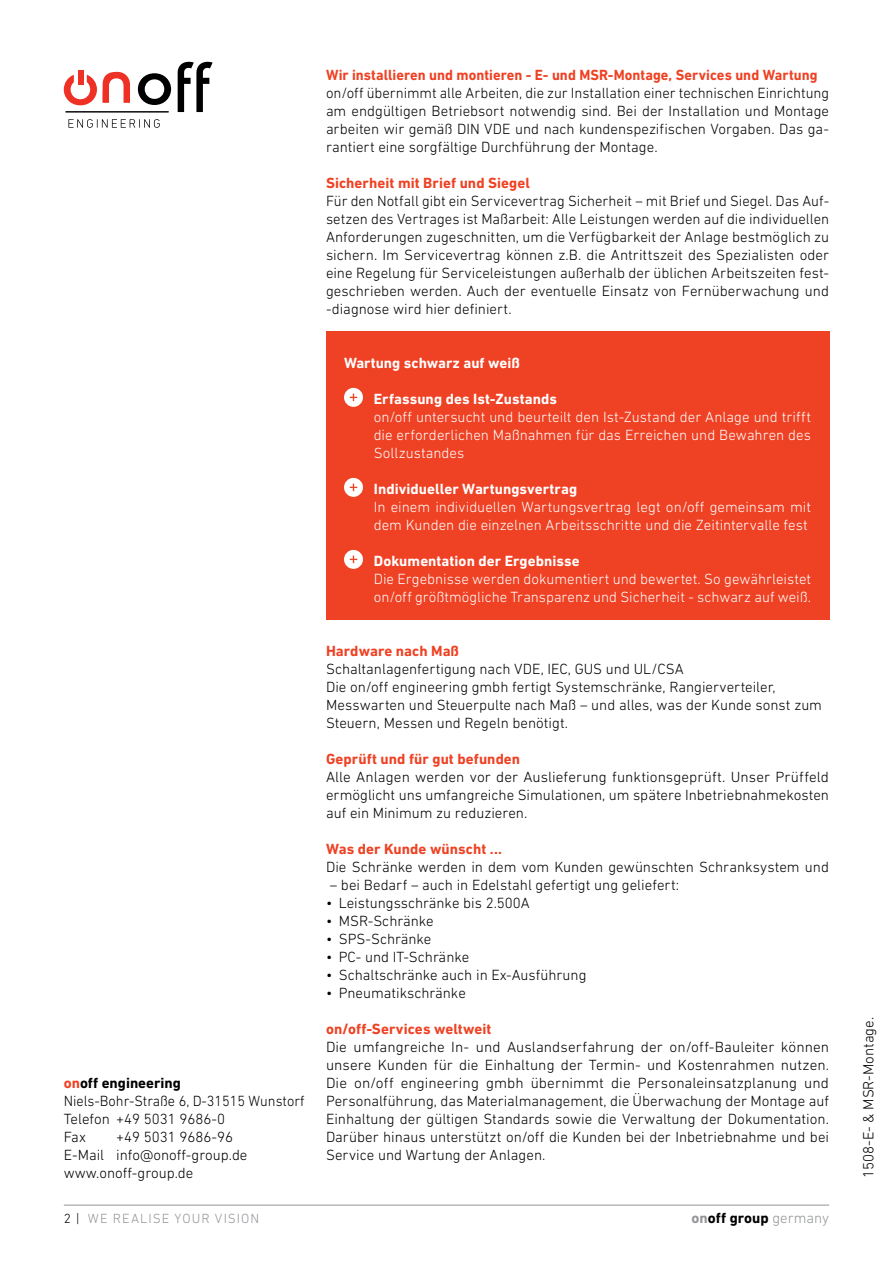
<style>
.page{position:relative;width:893px;height:1263px;background:#fff}
.page>*{position:absolute;margin:0;border:0;box-sizing:border-box;transform-origin:0 0}
.t1{font:300 15px/18px "DIN Next LT Pro";color:#000;text-align:justify}
.t2{font:300 15px/18px "DIN Next LT Pro";color:#fff}
.t3{font:700 15px "DIN Next LT Pro";letter-spacing:.005em;color:#ef4123}
.t4{font:700 15px "DIN Next LT Pro";letter-spacing:.005em;color:#fff}
.t5{font:300 15px/18px "DIN Next LT Pro";color:#000;scale:.96 1}
.t6{font:700 15px "DIN Next LT Pro";letter-spacing:.005em;color:#ef4123;scale:.96 1}
.t7{font:700 15px "DIN Next LT Pro";letter-spacing:.005em;color:#000}
.t8{font:300 13.5px "DIN Next LT Pro";letter-spacing:.075em;color:#939598}
.s1{font-weight:700;color:#ef4123}
.s2{font-weight:700}
.s3{color:#000}
.s4{color:#939598}
.s5{font-weight:300;color:#939598}
</style>
<div class="page">
<div style="left:78px;top:71px;width:5px;height:14px;background:#ee3124"></div>
<svg style="left:178px;top:62px;width:35px;height:50px"></svg>
<svg style="left:64px;top:72px;width:66px;height:33px"></svg>
<svg style="left:138px;top:73px;width:33px;height:32px"></svg>
<hr style="left:66px;top:112px;width:103px;height:1px;background:#000">
<svg style="left:68px;top:119px;width:92px;height:9px"></svg>
<hr style="left:64px;top:1205px;width:765px;height:1px;background:#939598">
<div style="left:326px;top:332px;width:503px;height:288px;background:#ef4123"></div>
<div style="left:344px;top:388px;width:19px;height:19px;background:#fff;border-radius:50%"></div>
<svg style="left:350px;top:394px;width:7px;height:7px"></svg>
<div style="left:344px;top:478px;width:19px;height:19px;background:#fff;border-radius:50%"></div>
<svg style="left:350px;top:484px;width:7px;height:7px"></svg>
<div style="left:344px;top:550px;width:19px;height:19px;background:#fff;border-radius:50%"></div>
<svg style="left:350px;top:556px;width:7px;height:7px"></svg>
<p class="t6" style="left:326px;top:69px;width:514px">Wir installieren und montieren - E- und MSR-Montage, Services und Wartung</p>
<p class="t1" style="left:326px;top:84px;width:505px">on/off übernimmt alle Arbeiten, die zur Installation einer technischen Einrichtung am endgültigen Betriebsort notwendig sind. Bei der Installation und Montage arbeiten wir gemäß DIN VDE und nach kundenspezifischen Vorgaben. Das ga&shy;rantiert eine sorgfältige Durchführung der Montage.</p>
<p class="t3" style="left:326px;top:177px;width:205px">Sicherheit mit Brief und Siegel</p>
<p class="t1" style="left:326px;top:192px;width:505px">Für den Notfall gibt ein Servicevertrag Sicherheit – mit Brief und Siegel. Das Auf&shy;setzen des Vertrages ist Maßarbeit: Alle Leistungen werden auf die individuellen Anforderungen zugeschnitten, um die Verfügbarkeit der Anlage bestmöglich zu sichern. Im Servicevertrag können z.B. die Antrittszeit des Spezialisten oder eine Regelung für Serviceleistungen außerhalb der üblichen Arbeitszeiten fest&shy;geschrieben werden. Auch der eventuelle Einsatz von Fernüberwachung und -diagnose wird hier definiert.</p>
<p class="t5" style="left:64px;top:1074px;width:252px"><span class="s1">on</span><span class="s2">off engineering<br></span>Niels-Bohr-Straße 6, D-31515 Wunstorf<br>Telefon +49 5031 9686-0<br>Fax</p>
<p class="t1" style="left:64px;top:1128px;width:185px;text-align:left;text-indent:53px">+49 5031 9686-96<br>E-Mail info@onoff-group.de www.onoff-group.de</p>
<p class="t4" style="left:344px;top:357px;width:177px">Wartung schwarz auf weiß</p>
<p class="t4" style="left:374px;top:393px;width:185px">Erfassung des Ist-Zustands</p>
<p class="t2" style="left:374px;top:408px;width:439px;text-align:justify">on/off untersucht und beurteilt den Ist-Zustand der Anlage und trifft die erforderlichen Maßnahmen für das Erreichen und Bewahren des Sollzustandes</p>
<p class="t4" style="left:374px;top:483px;width:205px">Individueller Wartungsvertrag</p>
<p class="t2" style="left:374px;top:498px;width:439px">In einem individuellen Wartungsvertrag legt on/off gemeinsam mit dem Kunden die einzelnen Arbeitsschritte und die Zeitintervalle fest</p>
<p class="t4" style="left:374px;top:555px;width:207px">Dokumentation der Ergebnisse</p>
<p class="t2" style="left:374px;top:570px;width:439px">Die Ergebnisse werden dokumentiert und bewertet. So gewährleistet on/off größtmögliche Transparenz und Sicherheit - schwarz auf weiß.</p>
<p class="t3" style="left:326px;top:645px;width:135px">Hardware nach Maß</p>
<p class="t1" style="left:326px;top:660px;width:497px;text-align:left">Schaltanlagenfertigung nach VDE, IEC, GUS und UL/CSA<br>Die on/off engineering gmbh fertigt Systemschränke, Rangierverteiler, Messwarten und Steuerpulte nach Maß – und alles, was der Kunde sonst zum Steuern, Messen und Regeln benötigt.</p>
<p class="t3" style="left:326px;top:753px;width:196px">Geprüft und für gut befunden</p>
<p class="t1" style="left:326px;top:768px;width:505px">Alle Anlagen werden vor der Auslieferung funktionsgeprüft. Unser Prüffeld ermöglicht uns umfangreiche Simulationen, um spätere Inbetriebnahmekosten auf ein Minimum zu reduzieren.</p>
<p class="t3" style="left:326px;top:843px;width:177px">Was der Kunde wünscht ...</p>
<p class="t1" style="left:326px;top:858px;width:505px">Die Schränke werden in dem vom Kunden gewünschten Schranksystem und</p>
<p class="t1" style="left:330px;top:876px;width:351px">– bei Bedarf – auch in Edelstahl gefertigt ung geliefert:</p>
<p class="t1" style="left:326px;top:894px;width:205px">• Leistungsschränke bis 2.500A</p>
<p class="t1" style="left:326px;top:912px;width:109px">• MSR-Schränke</p>
<p class="t1" style="left:326px;top:930px;width:107px">• SPS-Schränke</p>
<p class="t1" style="left:326px;top:948px;width:145px">• PC- und IT-Schränke</p>
<p class="t1" style="left:326px;top:966px;width:262px">• Schaltschränke auch in Ex-Ausführung</p>
<p class="t1" style="left:326px;top:984px;width:141px">• Pneumatikschränke</p>
<p class="t3" style="left:326px;top:1023px;width:167px">on/off-Services weltweit</p>
<p class="t1" style="left:326px;top:1038px;width:505px">Die umfangreiche In- und Auslandserfahrung der on/off-Bauleiter können unsere Kunden für die Einhaltung der Termin- und Kostenrahmen nutzen.<br>Die on/off engineering gmbh übernimmt die Personaleinsatzplanung und Personalführung, das Materialmanagement, die Überwachung der Montage auf Einhaltung der gültigen Standards sowie die Verwaltung der Dokumentation.<br>Darüber hinaus unterstützt on/off die Kunden bei der Inbetriebnahme und bei Service und Wartung der Anlagen.</p>
<p class="t8" style="left:64px;top:1212px;width:197px"><span class="s3">2 |</span> WE REALISE YOUR VISION</p>
<p class="t7" style="left:691px;top:1213px;width:139px"><span class="s4">on</span>off group <span class="s5">germany</span></p>
<p class="t1" style="left:860px;top:1178px;width:162px;rotate:-90deg">1508-E- &amp; MSR-Montage.</p>
</div>
